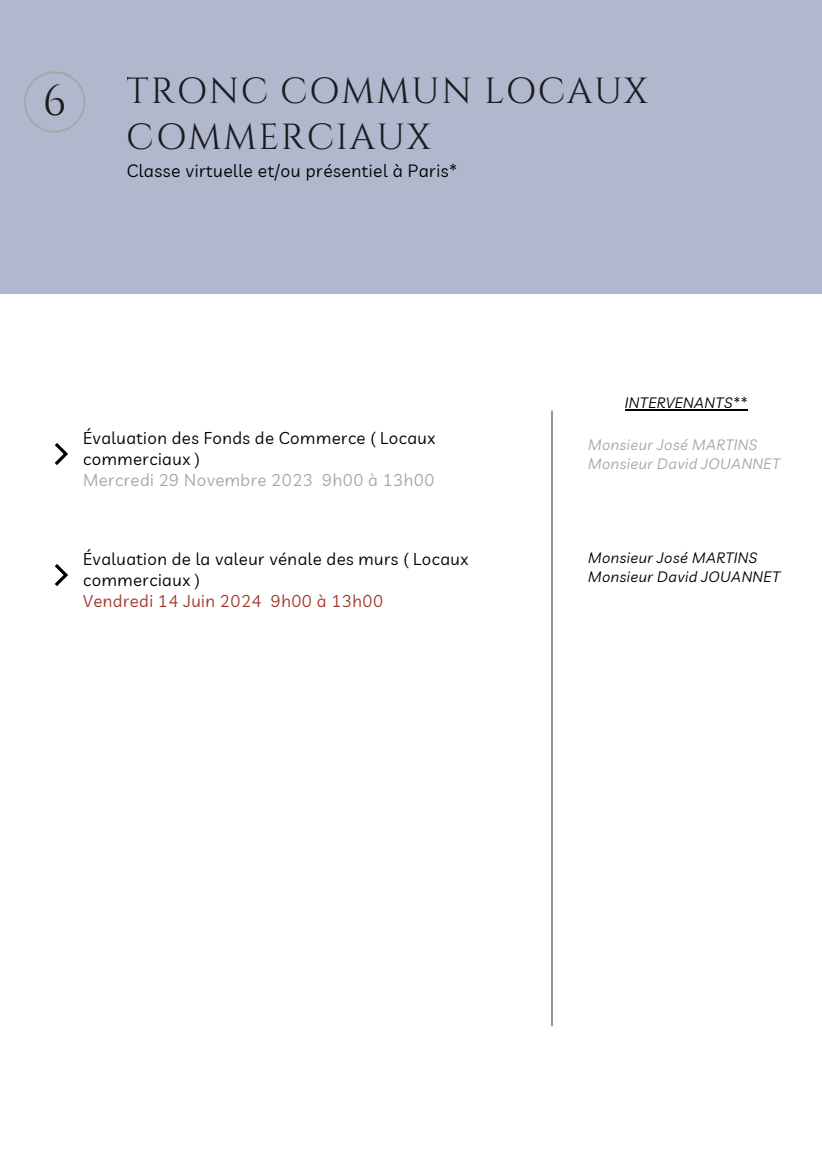
<style>
.page{position:relative;width:822px;height:1163px;background:#fff}
.page>*{position:absolute;margin:0;border:0;box-sizing:border-box;transform-origin:0 0}
.t1{font:42.2px "Cinzel";color:#000}
.t2{font:36.2px/46.4px "Cinzel";letter-spacing:.04em;color:#000}
.t3{font:17.4px "Livvic";letter-spacing:.03em;color:#010101}
.t4{font:16.8px/21px "Livvic";letter-spacing:.03em;color:#000}
.t5{font:16.8px "Livvic";letter-spacing:.03em;color:#a6a6a6}
.t6{font:16.8px "Livvic";letter-spacing:.03em;color:#9d3828}
.t7{font:italic 14.8px/18.4px "Livvic";letter-spacing:.03em;color:#000}
.t8{font:italic 14.8px/18.4px "Livvic";letter-spacing:.03em;color:#a6a6a6}
</style>
<div class="page">
<div style="left:0;top:0;width:822px;height:294px;background:#b1b8cd"></div>
<svg style="left:24px;top:71px;width:61px;height:62px"></svg>
<hr style="left:551px;top:410px;width:2px;height:616px;background:#737373">
<hr style="left:625px;top:409px;width:122px;height:1px;background:#000">
<svg style="left:55px;top:564px;width:13px;height:22px"></svg>
<svg style="left:55px;top:443px;width:13px;height:22px"></svg>
<h1 class="t1" style="left:43px;top:74px;width:25px">6</h1>
<h2 class="t2" style="left:127px;top:69px;width:522px">TRONC COMMUN LOCAUX<br>COMMERCIAUX</h2>
<p class="t3" style="left:127px;top:160px;width:332px">Classe virtuelle et/ou présentiel à Paris*</p>
<p class="t4" style="left:83px;top:427px;width:354px">Évaluation des Fonds de Commerce ( Locaux commerciaux )</p>
<p class="t5" style="left:83px;top:469px;width:353px">Mercredi 29 Novembre 2023 9h00 à 13h00</p>
<p class="t4" style="left:83px;top:548px;width:387px">Évaluation de la valeur vénale des murs ( Locaux commerciaux )</p>
<p class="t6" style="left:83px;top:590px;width:302px">Vendredi 14 Juin 2024 9h00 à 13h00</p>
<p class="t7" style="left:625px;top:393px;width:124px">INTERVENANTS**</p>
<p class="t8" style="left:588px;top:435px;width:193px">Monsieur José MARTINS<br>Monsieur David JOUANNET</p>
<p class="t7" style="left:588px;top:548px;width:193px">Monsieur José MARTINS<br>Monsieur David JOUANNET</p>
</div>
